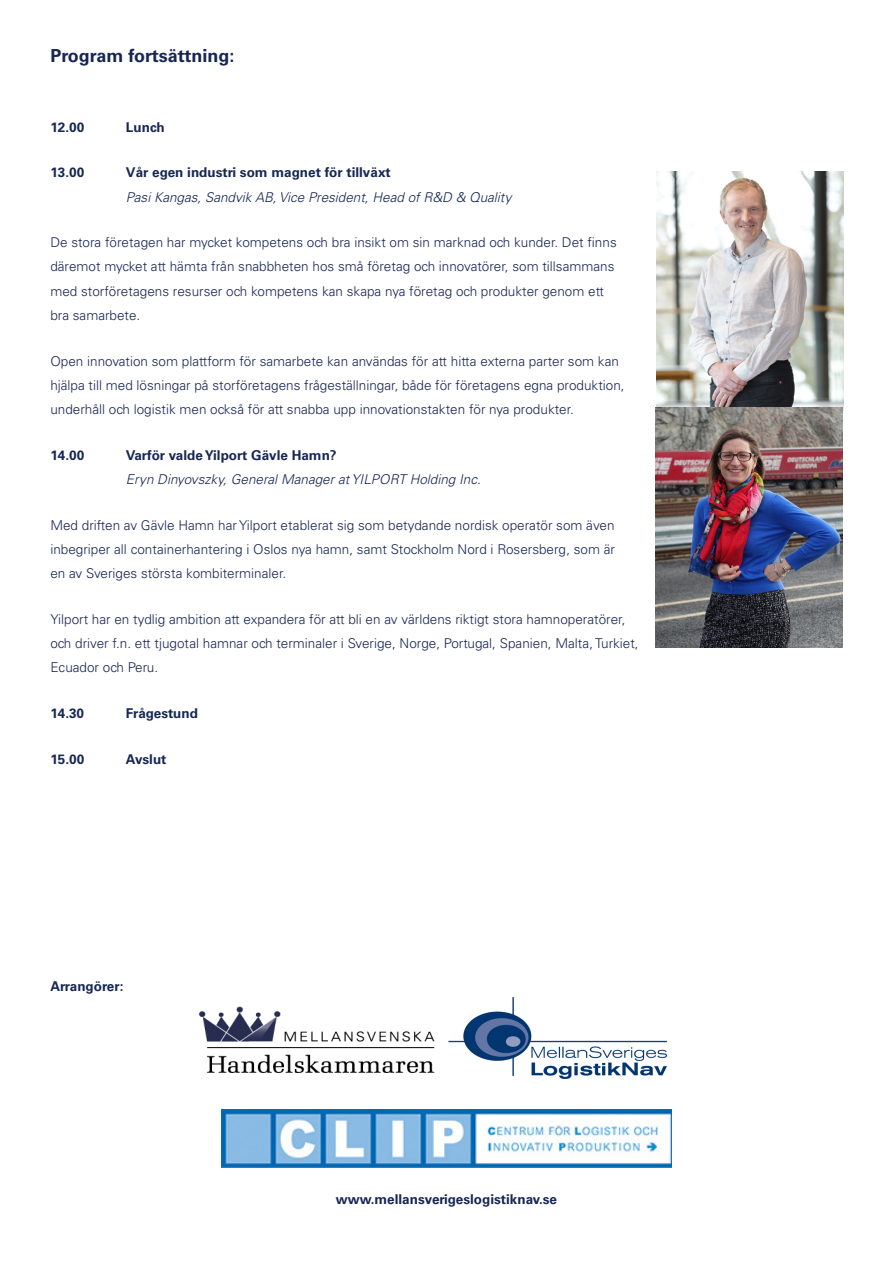
<style>
.page{position:relative;width:893px;height:1263px;background:#fff}
.page>*{position:absolute;margin:0;border:0;box-sizing:border-box;transform-origin:0 0}
.t1{font:700 18px "Univers";color:#172754}
.t2{font:300 13.5px/24.3px "Univers";color:#172754}
.t3{font:italic 300 13.5px/24.3px "Univers";color:#172754}
.t4{font:700 13.5px "Univers";color:#172754}
.s1{font-weight:700;font-style:normal}
</style>
<div class="page">
<img style="left:657px;top:171px;width:187px;height:239px">
<img style="left:656px;top:408px;width:187px;height:239px">
<img style="left:448px;top:997px;width:220px;height:82px">
<img style="left:222px;top:1110px;width:449px;height:57px">
<img style="left:199px;top:1006px;width:236px;height:67px">
<p class="t1" style="left:50px;top:45px;width:186px">Program fortsättning:</p>
<p class="t4" style="left:50px;top:119px;width:36px">12.00</p>
<p class="t4" style="left:126px;top:119px;width:40px">Lunch</p>
<p class="t4" style="left:50px;top:165px;width:36px">13.00</p>
<p class="t3" style="left:126px;top:160px;width:387px"><span class="s1">Vår egen industri som magnet för tillväxt<br></span>Pasi Kangas, Sandvik AB, Vice President, Head of R&amp;D &amp; Quality</p>
<p class="t2" style="left:50px;top:230px;width:568px">De stora företagen har mycket kompetens och bra insikt om sin marknad och kunder. Det finns däremot mycket att hämta från snabbheten hos små företag och innovatörer, som tillsammans med storföretagens resurser och kompetens kan skapa nya företag och produkter genom ett bra samarbete.</p>
<p class="t2" style="left:50px;top:349px;width:576px">Open innovation som plattform för samarbete kan användas för att hitta externa parter som kan hjälpa till med lösningar på storföretagens frågeställningar, både för företagens egna produktion, underhåll och logistik men också för att snabba upp innovationstakten för nya produkter.</p>
<p class="t4" style="left:50px;top:447px;width:36px">14.00</p>
<p class="t3" style="left:126px;top:443px;width:356px"><span class="s1">Varför valde Yilport Gävle Hamn?<br></span>Eryn Dinyovszky, General Manager at YILPORT Holding Inc.</p>
<p class="t2" style="left:50px;top:513px;width:566px;text-align:justify">Med driften av Gävle Hamn har Yilport etablerat sig som betydande nordisk operatör som även inbegriper all containerhantering i Oslos nya hamn, samt Stockholm Nord i Rosersberg, som är en av Sveriges största kombiterminaler.</p>
<p class="t2" style="left:50px;top:607px;width:590px">Yilport har en tydlig ambition att expandera för att bli en av världens riktigt stora hamnoperatörer, och driver f.n. ett tjugotal hamnar och terminaler i Sverige, Norge, Portugal, Spanien, Malta, Turkiet,<br>Ecuador och Peru.</p>
<p class="t4" style="left:50px;top:705px;width:35px">14.30</p>
<p class="t4" style="left:126px;top:705px;width:74px">Frågestund</p>
<p class="t4" style="left:50px;top:751px;width:36px">15.00</p>
<p class="t4" style="left:126px;top:751px;width:42px">Avslut</p>
<p class="t4" style="left:50px;top:979px;width:75px">Arrangörer:</p>
<p class="t4" style="left:336px;top:1191px;width:223px">www.mellansverigeslogistiknav.se</p>
</div>
